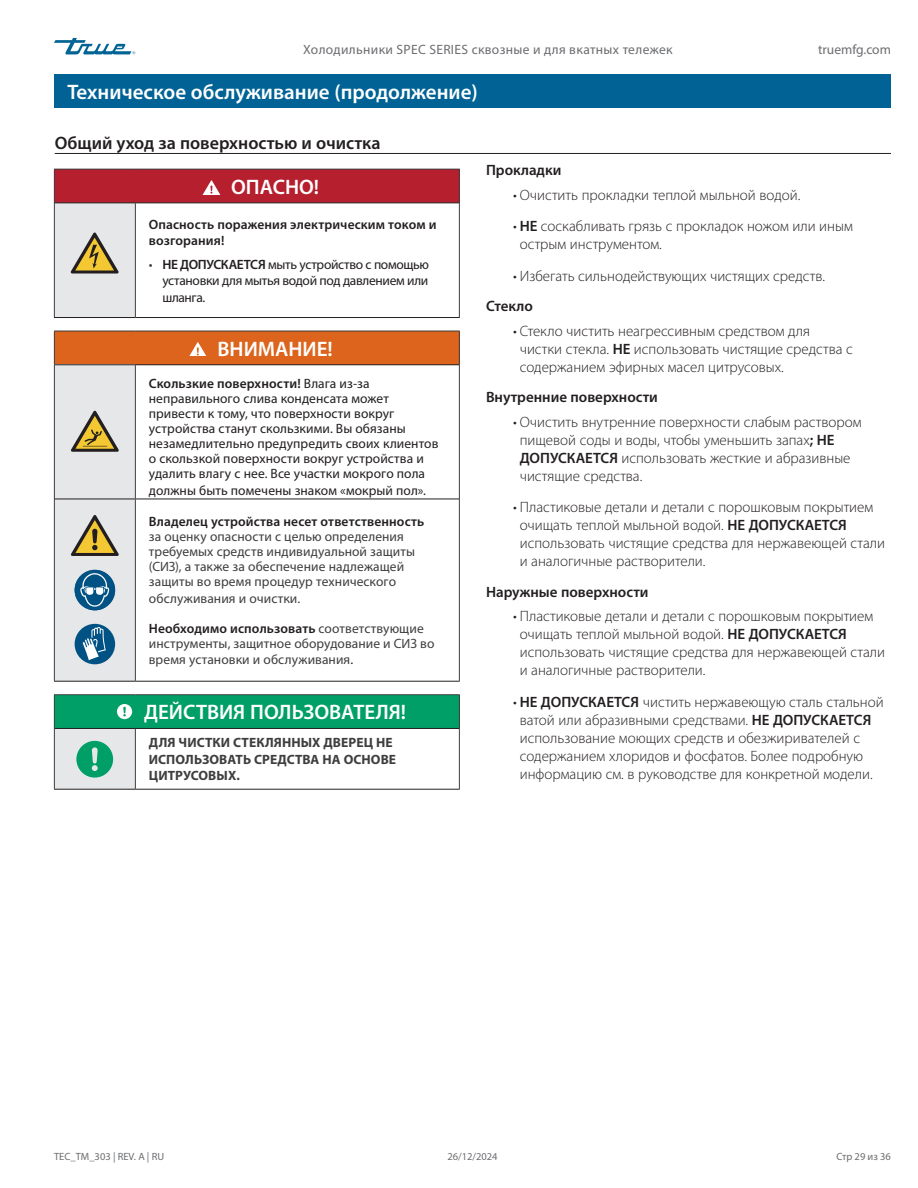
<style>
.page{position:relative;width:918px;height:1188px;background:#fff}
.page>*{position:absolute;margin:0;border:0;box-sizing:border-box;transform-origin:0 0}
.Table_title_bar{font:600 21px "Myriad Pro";color:#fff}
.Title_bar_Page_header{font:600 21px "Myriad Pro";color:#fff}
.Subhead_underscore_H1{font:600 18px "Myriad Pro";color:#231f20}
.t1{font:300 15px/18px "Myriad Pro";color:#231f20}
.Subhead_NO_underscore_H2{font:600 15px "Myriad Pro";color:#231f20}
.Table_text{font:13.5px/15px "Myriad Pro";letter-spacing:.005em;color:#231f20;text-align:justify}
.Table_text-2{font:13.5px/15px "Myriad Pro";letter-spacing:.005em;color:#3e3e3f}
.Table_text-3{font:700 13.5px/16.5px "Myriad Pro";letter-spacing:.005em;color:#3e3e3f}
.t2{font:13.5px "Myriad Pro";letter-spacing:.025em;color:#6c6d70}
.Table_text-4{font:600 13.5px/16.5px "Myriad Pro";letter-spacing:.01em;color:#231f20}
.t3{font:13.5px "Myriad Pro";color:#6c6d70}
.t4{font:10.5px "Myriad Pro";color:#6c6d70}
.s1{color:#3e3e3f}
.s2{font-weight:600}
.s3{font-weight:600;color:#231f20}
.s4{color:#231f20}
</style>
<div class="page">
<svg style="left:54px;top:38px;width:81px;height:16px"></svg>
<div style="left:54px;top:74px;width:837px;height:34px;background:#016395"></div>
<hr style="left:55px;top:153px;width:836px;height:1px;background:#231f20">
<div style="left:54px;top:169px;width:405px;height:34px;background:#b61f2d"></div>
<svg style="left:54px;top:203px;width:81px;height:586px;background:#e6e7e9"></svg>
<svg style="left:135px;top:203px;width:324px;height:586px"></svg>
<div style="left:54px;top:331px;width:405px;height:34px;background:#dc641c"></div>
<div style="left:54px;top:365px;width:81px;height:134px;background:#e6e7e9"></div>
<div style="left:54px;top:695px;width:405px;height:33px;background:#009f68"></div>
<hr style="left:54px;top:169px;width:81px;height:1px;background:#3e3e3f">
<hr style="left:54px;top:170px;width:1px;height:33px;background:#3e3e3f">
<hr style="left:135px;top:169px;width:325px;height:1px;background:#3e3e3f">
<hr style="left:459px;top:170px;width:1px;height:33px;background:#3e3e3f">
<hr style="left:54px;top:203px;width:1px;height:114px;background:#3e3e3f">
<hr style="left:135px;top:203px;width:1px;height:114px;background:#3e3e3f">
<hr style="left:459px;top:203px;width:1px;height:114px;background:#3e3e3f">
<hr style="left:54px;top:331px;width:81px;height:1px;background:#3e3e3f">
<hr style="left:54px;top:331px;width:1px;height:34px;background:#3e3e3f">
<hr style="left:135px;top:331px;width:325px;height:1px;background:#3e3e3f">
<hr style="left:459px;top:331px;width:1px;height:34px;background:#3e3e3f">
<hr style="left:54px;top:365px;width:1px;height:134px;background:#3e3e3f">
<hr style="left:135px;top:365px;width:1px;height:134px;background:#3e3e3f">
<hr style="left:459px;top:365px;width:1px;height:134px;background:#3e3e3f">
<hr style="left:54px;top:499px;width:1px;height:182px;background:#3e3e3f">
<hr style="left:135px;top:499px;width:1px;height:182px;background:#3e3e3f">
<hr style="left:459px;top:499px;width:1px;height:182px;background:#3e3e3f">
<hr style="left:54px;top:694px;width:81px;height:1px;background:#3e3e3f">
<hr style="left:54px;top:695px;width:1px;height:33px;background:#3e3e3f">
<hr style="left:135px;top:694px;width:325px;height:1px;background:#3e3e3f">
<hr style="left:459px;top:695px;width:1px;height:33px;background:#3e3e3f">
<hr style="left:54px;top:728px;width:1px;height:61px;background:#3e3e3f">
<hr style="left:135px;top:729px;width:1px;height:60px;background:#3e3e3f">
<hr style="left:459px;top:728px;width:1px;height:61px;background:#3e3e3f">
<hr style="left:54px;top:317px;width:81px;height:1px;background:#231f20">
<hr style="left:135px;top:317px;width:325px;height:1px;background:#231f20">
<hr style="left:135px;top:499px;width:324px;height:1px;background:#231f20">
<hr style="left:54px;top:681px;width:81px;height:1px;background:#231f20">
<hr style="left:135px;top:681px;width:325px;height:1px;background:#231f20">
<hr style="left:54px;top:789px;width:81px;height:1px;background:#231f20">
<hr style="left:135px;top:789px;width:325px;height:1px;background:#231f20">
<hr style="left:55px;top:202px;width:80px;height:1px;background:#231f20">
<hr style="left:135px;top:202px;width:324px;height:1px;background:#231f20">
<hr style="left:55px;top:728px;width:80px;height:1px;background:#231f20">
<hr style="left:135px;top:728px;width:324px;height:1px;background:#231f20">
<hr style="left:55px;top:364px;width:80px;height:1px;background:#231f20">
<hr style="left:135px;top:364px;width:324px;height:1px;background:#231f20">
<hr style="left:55px;top:499px;width:80px;height:1px;background:#231f20">
<svg style="left:203px;top:180px;width:17px;height:14px"></svg>
<svg style="left:71px;top:232px;width:48px;height:42px;background:#b9ad84"></svg>
<svg style="left:189px;top:342px;width:18px;height:14px"></svg>
<svg style="left:71px;top:411px;width:48px;height:41px"></svg>
<svg style="left:71px;top:515px;width:48px;height:41px;background:#b7ab81"></svg>
<div style="left:75px;top:570px;width:40px;height:40px;background:#005285;border-radius:50%"></div>
<svg style="left:80px;top:573px;width:30px;height:34px"></svg>
<div style="left:75px;top:624px;width:40px;height:40px;background:#005285;border-radius:50%"></div>
<svg style="left:83px;top:627px;width:23px;height:33px"></svg>
<svg style="left:117px;top:704px;width:15px;height:15px"></svg>
<svg style="left:76px;top:741px;width:37px;height:37px"></svg>
<p class="t2" style="left:303px;top:42px;width:371px">Холодильники SPEC SERIES сквозные и для вкатных тележек</p>
<p class="Title_bar_Page_header" style="left:68px;top:79px;width:412px">Техническое обслуживание (продолжение)</p>
<p class="Subhead_underscore_H1" style="left:55px;top:131px;width:328px">Общий уход за поверхностью и очистка</p>
<p class="t3" style="left:818px;top:42px;width:74px">truemfg.com</p>
<p class="Table_title_bar" style="left:231px;top:174px;width:90px">ОПАСНО!</p>
<p class="Table_text-4" style="left:149px;top:216px;width:289px">Опасность поражения электрическим током и возгорания!</p>
<p class="Table_text" style="left:162px;top:256px;width:268px;line-height:16.5px;text-indent:-14px"><span class="s1">•</span> <span class="s2">НЕ ДОПУСКАЕТСЯ</span> мыть устройство с помощью установки для мытья водой под давлением или шланга.</p>
<p class="Table_title_bar" style="left:217px;top:336px;width:117px">ВНИМАНИЕ!</p>
<p class="Table_text" style="left:149px;top:376px;width:291px;text-align:left"><span class="s2">Скользкие поверхности!</span> Влага из-за неправильного слива конденсата может привести к тому, что поверхности вокруг устройства станут скользкими. Вы обязаны незамедлительно предупредить своих клиентов о скользкой поверхности вокруг устройства и удалить влагу с нее. Все участки мокрого пола</p>
<p class="Table_text" style="left:149px;top:483px;width:279px">должны быть помечены знаком «мокрый пол».</p>
<p class="Table_text-2" style="left:149px;top:514px;width:277px"><span class="s3">Владелец устройства несет ответственность </span>за оценку опасности с целью определения требуемых средств индивидуальной защиты (СИЗ), а также за обеспечение надлежащей защиты во время процедур технического</p>
<p class="Table_text-2" style="left:149px;top:590px;width:153px">обслуживания и очистки.</p>
<p class="Table_text-2" style="left:149px;top:620px;width:287px"><span class="s3">Необходимо использовать</span> соответствующие инструменты, защитное оборудование и СИЗ во</p>
<p class="Table_text-2" style="left:149px;top:652px;width:206px">время установки и обслуживания<span class="s4">.</span></p>
<p class="Table_title_bar" style="left:144px;top:698px;width:263px">ДЕЙСТВИЯ ПОЛЬЗОВАТЕЛЯ!</p>
<p class="Table_text-3" style="left:149px;top:734px;width:249px">ДЛЯ ЧИСТКИ СТЕКЛЯННЫХ ДВЕРЕЦ НЕ<br>ИСПОЛЬЗОВАТЬ СРЕДСТВА НА ОСНОВЕ<br>ЦИТРУСОВЫХ.</p>
<p class="Subhead_NO_underscore_H2" style="left:486px;top:161px;width:77px">Прокладки</p>
<p class="t1" style="left:513px;top:186px;width:289px">• Очистить прокладки теплой мыльной водой.</p>
<p class="t1" style="left:520px;top:217px;width:335px;text-indent:-7px">• <span class="s2">НЕ</span> соскабливать грязь с прокладок ножом или иным острым инструментом.</p>
<p class="t1" style="left:513px;top:266px;width:314px">• Избегать сильнодействующих чистящих средств.</p>
<p class="Subhead_NO_underscore_H2" style="left:486px;top:296px;width:48px">Стекло</p>
<p class="t1" style="left:520px;top:322px;width:335px;text-indent:-7px">• Стекло чистить неагрессивным средством для чистки стекла. <span class="s2">НЕ</span> использовать чистящие средства с содержанием эфирных масел цитрусовых.</p>
<p class="Subhead_NO_underscore_H2" style="left:486px;top:388px;width:173px">Внутренние поверхности</p>
<p class="t1" style="left:520px;top:413px;width:343px;text-indent:-7px">• Очистить внутренние поверхности слабым раствором пищевой соды и воды, чтобы уменьшить запах<span class="s2">; НЕ ДОПУСКАЕТСЯ</span> использовать жесткие и абразивные чистящие средства.</p>
<p class="t1" style="left:520px;top:498px;width:367px;text-indent:-7px">• Пластиковые детали и детали с порошковым покрытием очищать теплой мыльной водой. <span class="s2">НЕ ДОПУСКАЕТСЯ </span>использовать чистящие средства для нержавеющей стали и аналогичные растворители.</p>
<p class="Subhead_NO_underscore_H2" style="left:486px;top:582px;width:164px">Наружные поверхности</p>
<p class="t1" style="left:520px;top:607px;width:367px;text-indent:-7px">• Пластиковые детали и детали с порошковым покрытием очищать теплой мыльной водой. <span class="s2">НЕ ДОПУСКАЕТСЯ </span>использовать чистящие средства для нержавеющей стали и аналогичные растворители.</p>
<p class="t1" style="left:520px;top:692px;width:365px;text-indent:-7px">• <span class="s2">НЕ ДОПУСКАЕТСЯ</span> чистить нержавеющую сталь стальной ватой или абразивными средствами. <span class="s2">НЕ ДОПУСКАЕТСЯ </span>использование моющих средств и обезжиривателей с содержанием хлоридов и фосфатов. Более подробную информацию см. в руководстве для конкретной модели.</p>
<p class="t4" style="left:54px;top:1150px;width:112px">TEC_TM_303 | REV. A | RU</p>
<p class="t4" style="left:447px;top:1150px;width:52px">26/12/2024</p>
<p class="t4" style="left:836px;top:1150px;width:56px">Стр 29 из 36</p>
</div>
